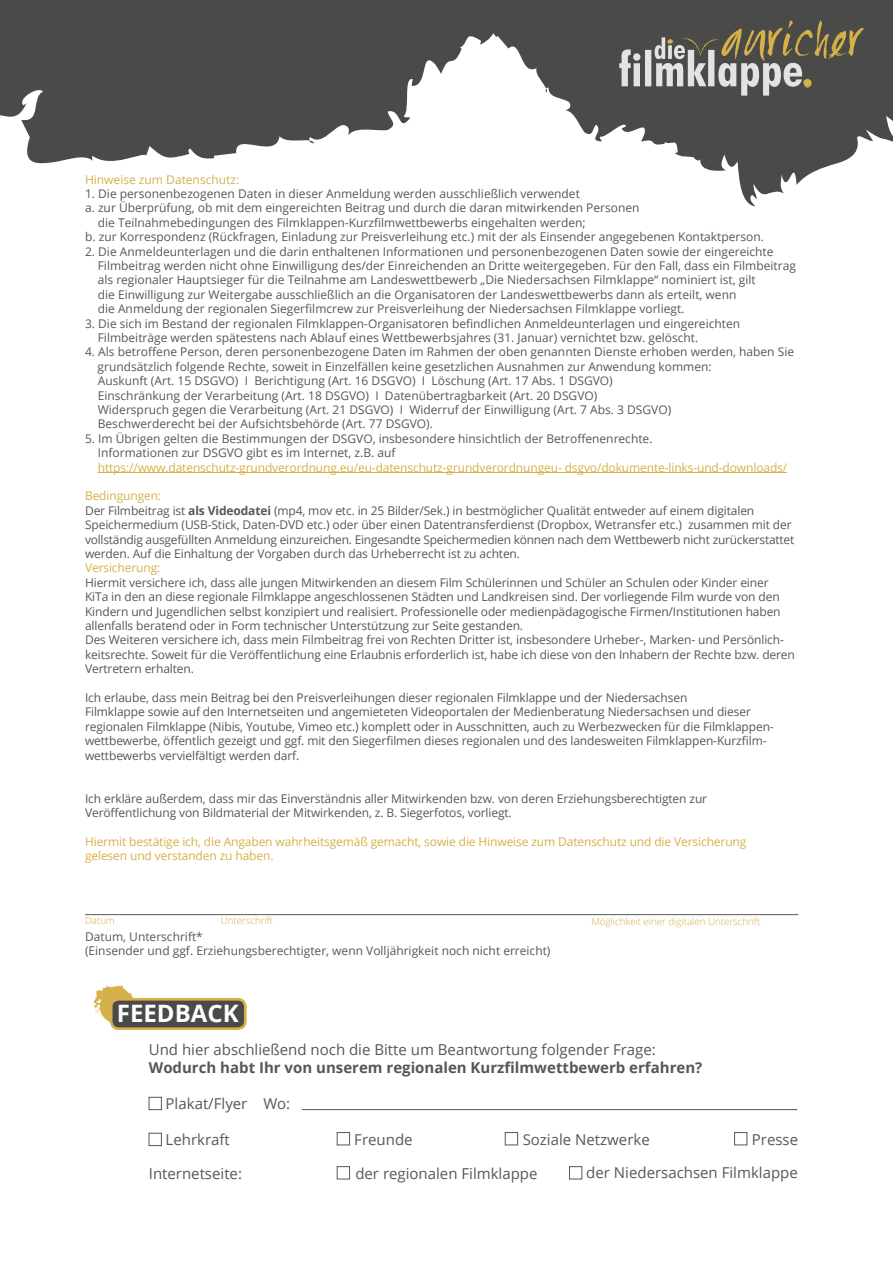
<style>
.page{position:relative;width:893px;height:1263px;background:#fff}
.page>*{position:absolute;margin:0;border:0;box-sizing:border-box;transform-origin:0 0}
.t1{font:700 24px "Open Sans";color:#fff}
.t2{font:15px "Open Sans";color:#575756}
.t3{font:700 15px "Open Sans";color:#575756}
.t4{font:12px/14.4px "Open Sans";color:#575756}
.t5{font:12px/14.4px "Open Sans";letter-spacing:-.01em;color:#d6b048}
.t6{font:300 9.75px "Open Sans";color:#d6b048}
.s1{color:#d6b048}
.s2{font-weight:700}
</style>
<div class="page">
<hr style="left:85px;top:914px;width:713px;height:1px;background:#575756">
<hr style="left:98px;top:472px;width:689px;height:1px;background:#d6b048">
<hr style="left:302px;top:1109px;width:495px;height:1px;background:#575756">
<div style="left:149px;top:1097px;width:13px;height:13px;border:1px solid #575756"></div>
<div style="left:149px;top:1133px;width:13px;height:13px;border:1px solid #575756"></div>
<div style="left:337px;top:1132px;width:13px;height:13px;border:1px solid #575756"></div>
<div style="left:505px;top:1132px;width:13px;height:13px;border:1px solid #575756"></div>
<div style="left:569px;top:1166px;width:13px;height:13px;border:1px solid #575756"></div>
<div style="left:734px;top:1132px;width:13px;height:13px;border:1px solid #575756"></div>
<div style="left:337px;top:1166px;width:13px;height:13px;border:1px solid #575756"></div>
<svg style="left:93px;top:984px;width:40px;height:39px"></svg>
<div style="left:111px;top:999px;width:134px;height:30px;background:#4a4a49;border-radius:7px"></div>
<div style="left:110px;top:998px;width:137px;height:32px;border:3px solid #d6b048;border-radius:7px"></div>
<svg style="left:595px;top:0;width:298px;height:207px;fill:#4a4a49"></svg>
<svg style="left:619px;top:20px;width:244px;height:76px;background:#706d64"></svg>
<svg style="left:0;top:0;width:595px;height:164px;fill:#4a4a49"></svg>
<p class="t5" style="left:85px;top:172px;width:156px">Hinweise zum Datenschutz:</p>
<p class="t4" style="left:85px;top:186px;width:496px">1. Die personenbezogenen Daten in dieser Anmeldung werden ausschließlich verwendet</p>
<p class="t4" style="left:85px;top:200px;width:556px">a. zur Überprüfung, ob mit dem eingereichten Beitrag und durch die daran mitwirkenden Personen</p>
<p class="t4" style="left:98px;top:215px;width:489px">die Teilnahmebedingungen des Filmklappen-Kurzfilmwettbewerbs eingehalten werden;</p>
<p class="t4" style="left:85px;top:229px;width:680px">b. zur Korrespondenz (Rückfragen, Einladung zur Preisverleihung etc.) mit der als Einsender angegebenen Kontaktperson.</p>
<p class="t4" style="left:98px;top:244px;width:700px;text-indent:-13px">2. Die Anmeldeunterlagen und die darin enthaltenen Informationen und personenbezogenen Daten sowie der eingereichte Filmbeitrag werden nicht ohne Einwilligung des/der Einreichenden an Dritte weitergegeben. Für den Fall, dass ein Filmbeitrag als regionaler Hauptsieger für die Teilnahme am Landeswettbewerb „Die Niedersachsen Filmklappe“ nominiert ist, gilt<br>die Einwilligung zur Weitergabe ausschließlich an die Organisatoren der Landeswettbewerbs dann als erteilt, wenn<br>die Anmeldung der regionalen Siegerfilmcrew zur Preisverleihung der Niedersachsen Filmklappe vorliegt.</p>
<p class="t4" style="left:98px;top:316px;width:644px;text-indent:-13px">3. Die sich im Bestand der regionalen Filmklappen-Organisatoren befindlichen Anmeldeunterlagen und eingereichten<br>Filmbeiträge werden spätestens nach Ablauf eines Wettbewerbsjahres (31. Januar) vernichtet bzw. gelöscht.</p>
<p class="t4" style="left:98px;top:344px;width:698px;text-indent:-12px">4. Als betroffene Person, deren personenbezogene Daten im Rahmen der oben genannten Dienste erhoben werden, haben Sie grundsätzlich folgende Rechte, soweit in Einzelfällen keine gesetzlichen Ausnahmen zur Anwendung kommen:<br>Auskunft (Art. 15 DSGVO) I Berichtigung (Art. 16 DSGVO) I Löschung (Art. 17 Abs. 1 DSGVO)<br>Einschränkung der Verarbeitung (Art. 18 DSGVO) I Datenübertragbarkeit (Art. 20 DSGVO)<br>Widerspruch gegen die Verarbeitung (Art. 21 DSGVO) I Widerruf der Einwilligung (Art. 7 Abs. 3 DSGVO)<br>Beschwerderecht bei der Aufsichtsbehörde (Art. 77 DSGVO).</p>
<p class="t4" style="left:98px;top:431px;width:556px;text-indent:-13px">5. Im Übrigen gelten die Bestimmungen der DSGVO, insbesondere hinsichtlich der Betroffenenrechte.<br>Informationen zur DSGVO gibt es im Internet, z.B. auf</p>
<p class="t5" style="left:98px;top:460px;width:691px">https://www.datenschutz-grundverordnung.eu/eu-datenschutz-grundverordnungeu- dsgvo/dokumente-links-und-downloads/</p>
<p class="t4" style="left:85px;top:488px;width:711px"><span class="s1">Bedingungen:<br></span>Der Filmbeitrag ist <span class="s2">als Videodatei</span> (mp4, mov etc. in 25 Bilder/Sek.) in bestmöglicher Qualität entweder auf einem digitalen Speichermedium (USB-Stick, Daten-DVD etc.) oder über einen Datentransferdienst (Dropbox, Wetransfer etc.) zusammen mit der vollständig ausgefüllten Anmeldung einzureichen. Eingesandte Speichermedien können nach dem Wettbewerb nicht zurückerstattet werden. Auf die Einhaltung der Vorgaben durch das Urheberrecht ist zu achten.</p>
<p class="t5" style="left:85px;top:560px;width:77px">Versicherung:</p>
<p class="t4" style="left:85px;top:575px;width:711px">Hiermit versichere ich, dass alle jungen Mitwirkenden an diesem Film Schülerinnen und Schüler an Schulen oder Kinder einer KiTa in den an diese regionale Filmklappe angeschlossenen Städten und Landkreisen sind. Der vorliegende Film wurde von den Kindern und Jugendlichen selbst konzipiert und realisiert. Professionelle oder medienpädagogische Firmen/Institutionen haben allenfalls beratend oder in Form technischer Unterstützung zur Seite gestanden.<br>Des Weiteren versichere ich, dass mein Filmbeitrag frei von Rechten Dritter ist, insbesondere Urheber-, Marken- und Persönlich&shy;keitsrechte. Soweit für die Veröffentlichung eine Erlaubnis erforderlich ist, habe ich diese von den Inhabern der Rechte bzw. deren Vertretern erhalten.</p>
<p class="t4" style="left:85px;top:690px;width:690px">Ich erlaube, dass mein Beitrag bei den Preisverleihungen dieser regionalen Filmklappe und der Niedersachsen<br>Filmklappe sowie auf den Internetseiten und angemieteten Videoportalen der Medienberatung Niedersachsen und dieser regionalen Filmklappe (Nibis, Youtube, Vimeo etc.) komplett oder in Ausschnitten, auch zu Werbezwecken für die Filmklappen&shy;wettbewerbe, öffentlich gezeigt und ggf. mit den Siegerfilmen dieses regionalen und des landesweiten Filmklappen-Kurzfilm&shy;wettbewerbs vervielfältigt werden darf.</p>
<p class="t4" style="left:85px;top:791px;width:624px">Ich erkläre außerdem, dass mir das Einverständnis aller Mitwirkenden bzw. von deren Erziehungsberechtigten zur<br>Veröffentlichung von Bildmaterial der Mitwirkenden, z. B. Siegerfotos, vorliegt.</p>
<p class="t5" style="left:85px;top:834px;width:663px">Hiermit bestätige ich, die Angaben wahrheitsgemäß gemacht, sowie die Hinweise zum Datenschutz und die Versicherung gelesen und verstanden zu haben.</p>
<p class="t6" style="left:85px;top:913px;width:31px">Datum</p>
<p class="t6" style="left:221px;top:913px;width:54px">Unterschrift</p>
<p class="t6" style="left:591px;top:915px;width:170px">Möglichkeit einer digitalen Unterschrift</p>
<p class="t4" style="left:85px;top:929px;width:467px">Datum, Unterschrift*<br>(Einsender und ggf. Erziehungsberechtigter, wenn Volljährigkeit noch nicht erreicht)</p>
<h1 class="t1" style="left:117px;top:997px;width:123px">FEEDBACK</h1>
<p class="t2" style="left:149px;top:1040px;width:508px">Und hier abschließend noch die Bitte um Beantwortung folgender Frage:</p>
<p class="t3" style="left:149px;top:1057px;width:555px">Wodurch habt Ihr von unserem regionalen Kurzfilmwettbewerb erfahren?</p>
<p class="t2" style="left:166px;top:1093px;width:126px">Plakat/Flyer Wo:</p>
<p class="t2" style="left:166px;top:1129px;width:66px">Lehrkraft</p>
<p class="t2" style="left:354px;top:1129px;width:60px">Freunde</p>
<p class="t2" style="left:523px;top:1129px;width:129px">Soziale Netzwerke</p>
<p class="t2" style="left:752px;top:1129px;width:48px">Presse</p>
<p class="t2" style="left:149px;top:1163px;width:95px">Internetseite:</p>
<p class="t2" style="left:355px;top:1163px;width:184px">der regionalen Filmklappe</p>
<p class="t2" style="left:586px;top:1162px;width:213px">der Niedersachsen Filmklappe</p>
</div>
